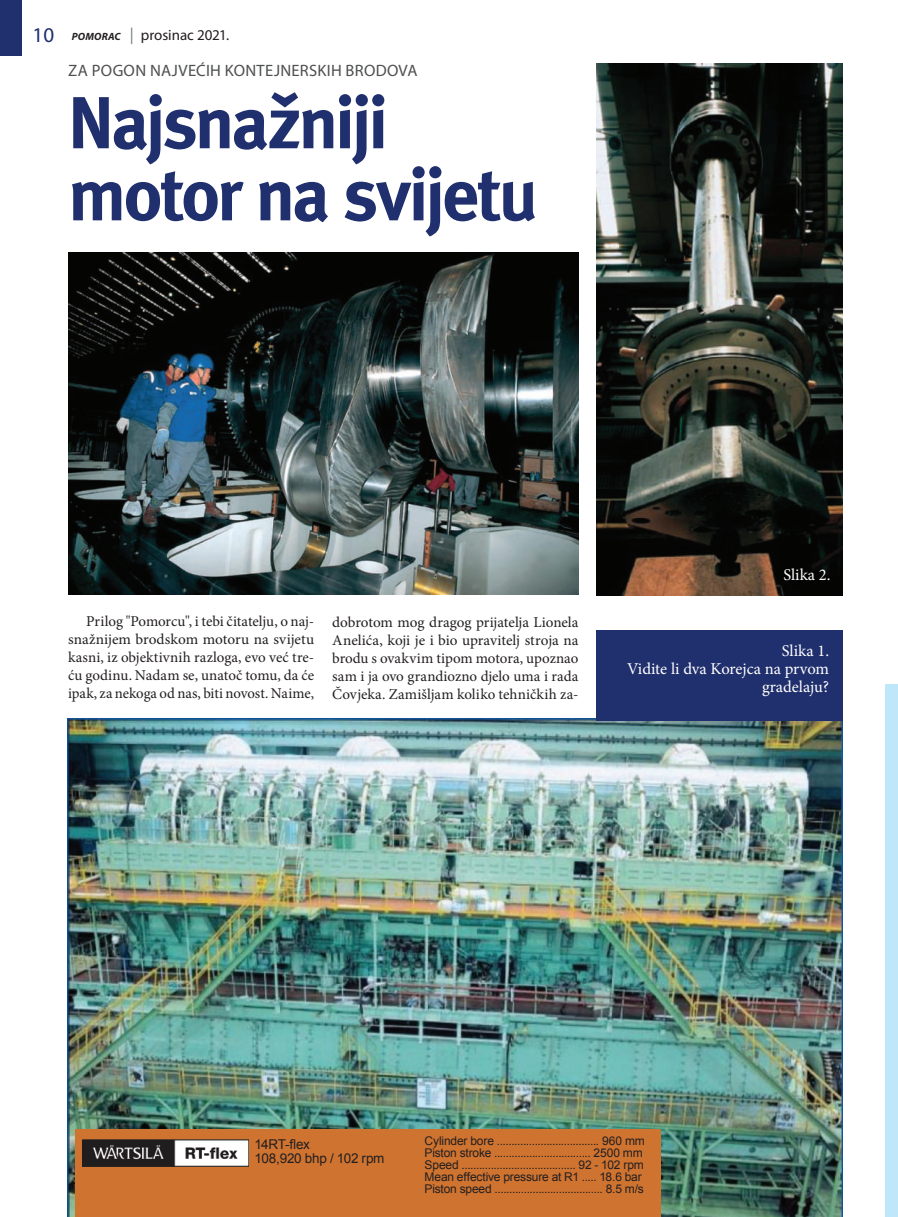
<style>
.page{position:relative;width:898px;height:1217px;background:#fff}
.page>*{position:absolute;margin:0;border:0;box-sizing:border-box;transform-origin:0 0}
.t1{font:73.5px/72px "Meta Bold CE";letter-spacing:-.045em;color:#202f6d}
.t2{font:16.5px/18px "Minion Pro";color:#fff;text-align:right}
.t3{font:16.5px "Myriad Pro";letter-spacing:.02em;color:#4e4f50}
.t4{font:15px/18px "Minion Pro";color:#231f20;text-align:justify}
.t5{font:15px "Myriad Pro";letter-spacing:-.005em;color:#231f20}
.t6{font:13.5px/13.5px "Arial";letter-spacing:-.02em;color:#231f20}
.t7{font:12px/12px "Arial";letter-spacing:-.015em;color:#231f20}
.s1{font-size:21px;color:#202f6d}
.s2{font-weight:700;font-style:italic;font-size:10.5px}
.s3{font-size:16.5px;color:#7a7c7f}
</style>
<div class="page">
<div style="left:0;top:0;width:22px;height:56px;background:#202f6d"></div>
<div style="left:884px;top:684px;width:13px;height:532px;background:#bee7fa"></div>
<img style="left:68px;top:718px;width:774px;height:498px">
<img style="left:68px;top:252px;width:510px;height:342px">
<img style="left:596px;top:64px;width:246px;height:531px">
<div style="left:596px;top:630px;width:246px;height:90px;background:#202f6d"></div>
<div style="left:76px;top:1129px;width:583px;height:87px;background:#cf7330"></div>
<img style="left:82px;top:1139px;width:167px;height:27px">
<div style="left:418px;top:1130px;width:243px;height:86px;background:#cf7330"></div>
<p class="t5" style="left:33px;top:25px;width:198px"><span class="s1">10</span> <span class="s2">POMORAC</span> <span class="s3">|</span> prosinac 2021.</p>
<p class="t3" style="left:68px;top:60px;width:350px">ZA POGON NAJVEĆIH KONTEJNERSKIH BRODOVA</p>
<h1 class="t1" style="left:68px;top:87px;width:471px">Najsnažniji motor na svijetu</h1>
<p class="t4" style="left:68px;top:612px;width:247px;text-indent:18px">Prilog "Pomorcu", i tebi čitatelju, o naj&shy;snažnijem brodskom motoru na svijetu kasni, iz objektivnih razloga, evo već tre&shy;ću godinu. Nadam se, unatoč tomu, da će ipak, za nekoga od nas, biti novost. Naime,</p>
<p class="t4" style="left:332px;top:612px;width:247px">dobrotom mog dragog prijatelja Lionela Anelića, koji je i bio upravitelj stroja na brodu s ovakvim tipom motora, upoznao sam i ja ovo grandiozno djelo uma i rada Čovjeka. Zamišljam koliko tehničkih za-</p>
<p class="t2" style="left:783px;top:565px;width:49px">Slika 2.</p>
<p class="t2" style="left:627px;top:641px;width:203px">Slika 1.<br>Vidite li dva Korejca na prvom gradelaju?</p>
<p class="t6" style="left:254px;top:1137px;width:131px">14RT-flex<br>108,920 bhp / 102 rpm</p>
<p class="t7" style="left:424px;top:1134px;width:222px">Cylinder bore ................................... 960 mm Piston stroke ................................. 2500 mm Speed ....................................... 92 - 102 rpm Mean effective pressure at R1 ..... 18.6 bar Piston speed ..................................... 8.5 m/s</p>
</div>
